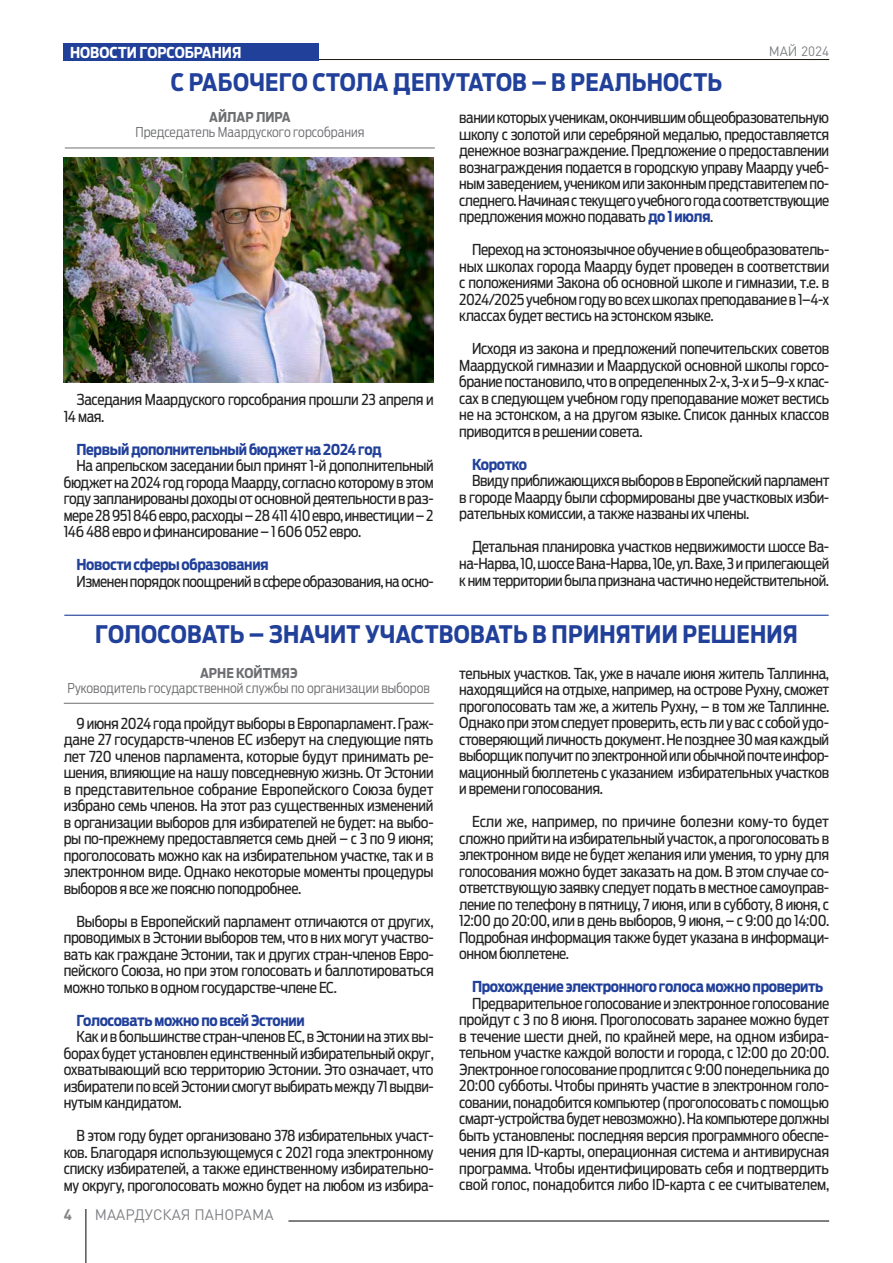
<style>
.page{position:relative;width:893px;height:1263px;background:#fff}
.page>*{position:absolute;margin:0;border:0;box-sizing:border-box;transform-origin:0 0}
.t1{font:700 24px "Ford Antenna Cond";letter-spacing:.01em;color:#21409a}
.t2{font:15px/16.5px "Ford Antenna Cond";letter-spacing:-.025em;color:#222223;text-align:justify}
.t3{font:700 15px "Ford Antenna Cond";letter-spacing:-.025em;color:#21409a}
.t4{font:700 15px "Ford Antenna Cond";color:#fff}
.t5{font:15px "DIN Pro";color:#808285}
.t6{font:700 15px "DIN Pro";color:#808285}
.t7{font:300 13.5px "Ford Antenna Cond";color:#6d6e71}
.t8{font:700 13.5px "Ford Antenna Cond";color:#6d6e71}
.t9{font:13.5px "DIN Pro";color:#808285}
.s1{color:#21409a}
.s2{font-weight:700;color:#21409a}
</style>
<div class="page">
<hr style="left:288px;top:1221px;width:541px;height:1px;background:#000">
<hr style="left:86px;top:1209px;width:1px;height:54px;background:#000">
<hr style="left:64px;top:59px;width:765px;height:1px;background:#1c180b">
<div style="left:64px;top:44px;width:255px;height:17px;background:#21409a"></div>
<hr style="left:65px;top:148px;width:370px;height:1px;background:#6d6e71">
<hr style="left:64px;top:703px;width:370px;height:1px;background:#6d6e71">
<hr style="left:64px;top:615px;width:765px;height:1px;background:#21409a">
<img style="left:64px;top:157px;width:370px;height:226px">
<p class="t4" style="left:70px;top:39px;width:184px">НОВОСТИ ГОРСОБРАНИЯ<span class="s1">Ф</span></p>
<h1 class="t1" style="left:171px;top:61px;width:553px">С РАБОЧЕГО СТОЛА ДЕПУТАТОВ – В РЕАЛЬНОСТЬ</h1>
<p class="t9" style="left:769px;top:42px;width:62px">МАЙ 2024</p>
<p class="t8" style="left:209px;top:105px;width:83px">АЙЛАР ЛИРА</p>
<p class="t7" style="left:135px;top:121px;width:230px">Председатель Маардуского горсобрания</p>
<p class="t2" style="left:459px;top:108px;width:371px">вании которых ученикам, окончившим общеобразовательную школу с золотой или серебряной медалью, предоставляется денежное вознаграждение. Предложение о предоставлении вознаграждения подается в городскую управу Маарду учеб&shy;ным заведением, учеником или законным представителем по&shy;следнего. Начиная с текущего учебного года соответствующие предложения можно подавать <span class="s2">до 1 июля</span>.</p>
<p class="t2" style="left:459px;top:240px;width:372px;text-indent:13px">Переход на эстоноязычное обучение в общеобразователь&shy;ных школах города Маарду будет проведен в соответствии с положениями Закона об основной школе и гимназии, т.е. в 2024/2025 учебном году во всех школах преподавание в 1–4-х классах будет вестись на эстонском языке.</p>
<p class="t2" style="left:459px;top:339px;width:371px;text-indent:13px">Исходя из закона и предложений попечительских советов Маардуской гимназии и Маардуской основной школы горсо&shy;брание постановило, что в определенных 2-х, 3-х и 5–9-х клас&shy;сах в следующем учебном году преподавание может вестись не на эстонском, а на другом языке. Список данных классов приводится в решении совета.</p>
<p class="t3" style="left:472px;top:451px;width:57px">Коротко</p>
<p class="t2" style="left:459px;top:471px;width:372px;text-indent:13px">Ввиду приближающихся выборов в Европейский парламент в городе Маарду были сформированы две участковых изби&shy;рательных комиссии, а также названы их члены.</p>
<p class="t2" style="left:459px;top:537px;width:372px;text-indent:13px">Детальная планировка участков недвижимости шоссе Ва&shy;на-Нарва, 10, шоссе Вана-Нарва, 10е, ул. Вахе, 3 и прилегающей к ним территории была признана частично недействительной.</p>
<h1 class="t1" style="left:95px;top:613px;width:704px">ГОЛОСОВАТЬ – ЗНАЧИТ УЧАСТВОВАТЬ В ПРИНЯТИИ РЕШЕНИЯ</h1>
<p class="t2" style="left:64px;top:390px;width:372px;text-indent:13px">Заседания Маардуского горсобрания прошли 23 апреля и<br>14 мая.</p>
<p class="t3" style="left:77px;top:436px;width:307px">Первый дополнительный бюджет на 2024 год</p>
<p class="t2" style="left:64px;top:456px;width:371px;text-indent:13px">На апрельском заседании был принят 1-й дополнительный бюджет на 2024 год города Маарду, согласно которому в этом году запланированы доходы от основной деятельности в раз&shy;мере 28 951 846 евро, расходы – 28 411 410 евро, инвестиции – 2<br>146 488 евро и финансирование – 1 606 052 евро.</p>
<p class="t3" style="left:77px;top:551px;width:194px">Новости сферы образования</p>
<p class="t2" style="left:77px;top:571px;width:359px">Изменен порядок поощрений в сфере образования, на осно-</p>
<p class="t8" style="left:200px;top:660px;width:99px">АРНЕ КОЙТМЯЭ</p>
<p class="t7" style="left:68px;top:676px;width:364px">Руководитель государственной службы по организации выборов</p>
<p class="t2" style="left:64px;top:713px;width:371px;text-indent:13px">9 июня 2024 года пройдут выборы в Европарламент. Граж&shy;дане 27 государств-членов ЕС изберут на следующие пять лет 720 членов парламента, которые будут принимать ре&shy;шения, влияющие на нашу повседневную жизнь. От Эстонии в представительное собрание Европейского Союза будет избрано семь членов. На этот раз существенных изменений в организации выборов для избирателей не будет: на выбо&shy;ры по-прежнему предоставляется семь дней – с 3 по 9 июня; проголосовать можно как на избирательном участке, так и в электронном виде. Однако некоторые моменты процедуры выборов я все же поясню поподробнее.</p>
<p class="t2" style="left:64px;top:911px;width:371px;text-indent:13px">Выборы в Европейский парламент отличаются от других, проводимых в Эстонии выборов тем, что в них могут участво&shy;вать как граждане Эстонии, так и других стран-членов Евро&shy;пейского Союза, но при этом голосовать и баллотироваться можно только в одном государстве-члене ЕС.</p>
<p class="t3" style="left:77px;top:1007px;width:230px">Голосовать можно по всей Эстонии</p>
<p class="t2" style="left:64px;top:1026px;width:372px;text-indent:13px">Как и в большинстве стран-членов ЕС, в Эстонии на этих вы&shy;борах будет установлен единственный избирательный округ, охватывающий всю территорию Эстонии. Это означает, что избиратели по всей Эстонии смогут выбирать между 71 выдви&shy;нутым кандидатом.</p>
<p class="t2" style="left:64px;top:1125px;width:371px;text-indent:13px">В этом году будет организовано 378 избирательных участ&shy;ков. Благодаря использующемуся с 2021 года электронному списку избирателей, а также единственному избирательно&shy;му округу, проголосовать можно будет на любом из избира-</p>
<p class="t6" style="left:64px;top:1205px;width:10px">4</p>
<p class="t5" style="left:95px;top:1205px;width:180px">МААРДУСКАЯ ПАНОРАМА</p>
<p class="t2" style="left:459px;top:663px;width:372px">тельных участков. Так, уже в начале июня житель Таллинна, находящийся на отдыхе, например, на острове Рухну, сможет проголосовать там же, а житель Рухну, – в том же Таллинне.<br>Однако при этом следует проверить, есть ли у вас с собой удо&shy;стоверяющий личность документ. Не позднее 30 мая каждый выборщик получит по электронной или обычной почте инфор&shy;мационный бюллетень с указанием избирательных участков и времени голосования.</p>
<p class="t2" style="left:459px;top:812px;width:372px;text-indent:13px">Если же, например, по причине болезни кому-то будет сложно прийти на избирательный участок, а проголосовать в электронном виде не будет желания или умения, то урну для голосования можно будет заказать на дом. В этом случае со&shy;ответствующую заявку следует подать в местное самоуправ&shy;ление по телефону в пятницу, 7 июня, или в субботу, 8 июня, с 12:00 до 20:00, или в день выборов, 9 июня, – с 9:00 до 14:00.<br>Подробная информация также будет указана в информаци&shy;онном бюллетене.</p>
<p class="t3" style="left:472px;top:973px;width:353px">Прохождение электронного голоса можно проверить</p>
<p class="t2" style="left:459px;top:993px;width:372px;text-indent:13px">Предварительное голосование и электронное голосование пройдут с 3 по 8 июня. Проголосовать заранее можно будет в течение шести дней, по крайней мере, на одном избира&shy;тельном участке каждой волости и города, с 12:00 до 20:00.<br>Электронное голосование продлится с 9:00 понедельника до 20:00 субботы. Чтобы принять участие в электронном голо&shy;совании, понадобится компьютер (проголосовать с помощью смарт-устройства будет невозможно). На компьютере должны быть установлены: последняя версия программного обеспе&shy;чения для ID-карты, операционная система и антивирусная программа. Чтобы идентифицировать себя и подтвердить свой голос, понадобится либо ID-карта с ее считывателем,</p>
</div>
